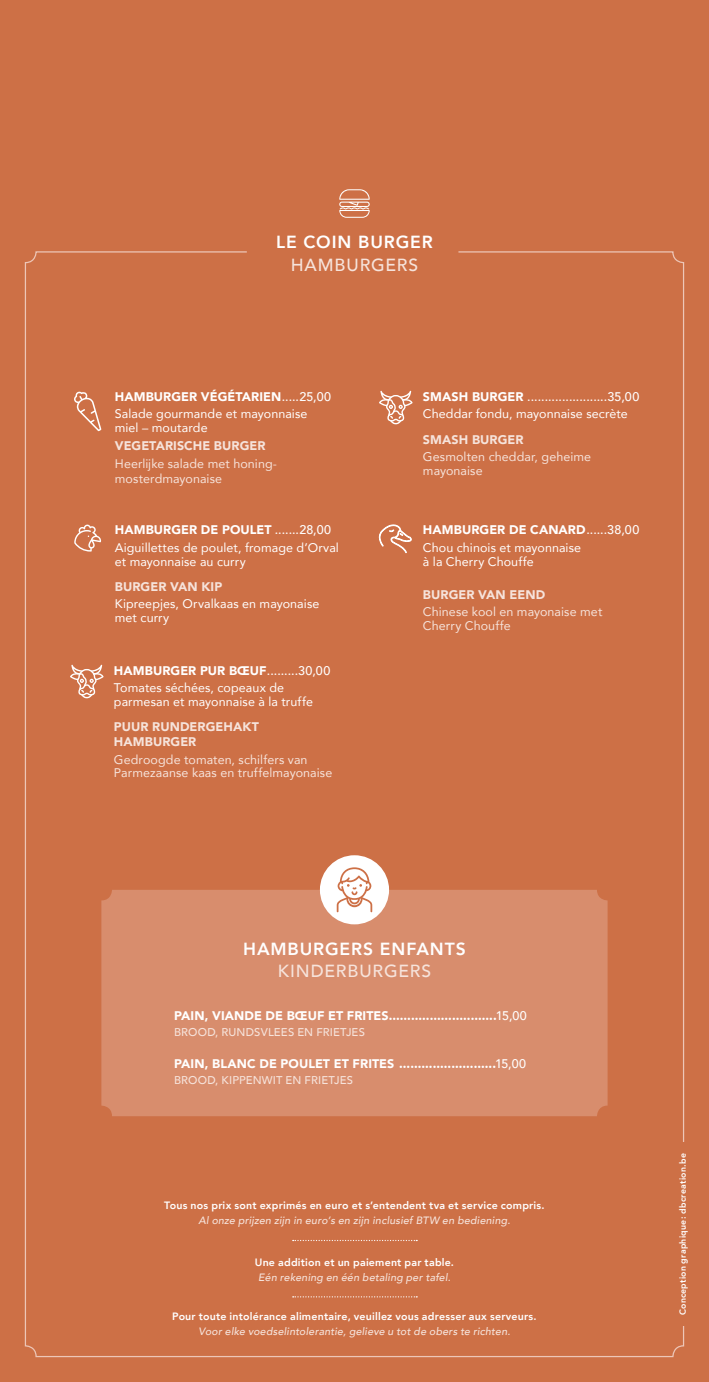
<style>
.page{position:relative;width:709px;height:1382px;background:#cd7046}
.page>*{position:absolute;margin:0;border:0;box-sizing:border-box;transform-origin:0 0}
.t1{font:800 17.5px "Avenir";letter-spacing:.05em;color:#fff}
.t2{font:500 17.5px "Avenir";letter-spacing:.05em;color:#f6e3db}
.t3{font:12.5px/17.2px "Avenir";letter-spacing:.005em;color:#fff}
.t4{font:12.5px/13.8px "Avenir";letter-spacing:.005em;color:#f6e3db}
.t5{font:900 12.5px "Avenir";letter-spacing:.005em;color:#fff}
.t6{font:900 12.5px/15px "Avenir";letter-spacing:.005em;color:#f6e3db}
.t7{font:500 11.25px "Avenir";letter-spacing:.015em;color:#f6e3db}
.t8{font:800 10.62px "Avenir";letter-spacing:.02em;color:#fff}
.t9{font:italic 500 10.62px "Avenir";letter-spacing:.02em;color:#f6e3db}
.t10{font:800 8.75px "Avenir";letter-spacing:.025em;color:#fff}
.s1{font-weight:900}
.s2{font-weight:500}
</style>
<div class="page">
<svg style="left:339px;top:189px;width:31px;height:29px"></svg>
<svg style="left:293px;top:1296px;width:124px;height:1px"></svg>
<svg style="left:293px;top:1240px;width:124px;height:1px"></svg>
<svg style="left:74px;top:392px;width:27px;height:39px"></svg>
<svg style="left:379px;top:391px;width:33px;height:33px"></svg>
<svg style="left:70px;top:665px;width:34px;height:33px"></svg>
<div style="left:101px;top:890px;width:506px;height:226px;background:#d88d6d;border-radius:11px"></div>
<div style="left:320px;top:855px;width:69px;height:69px;background:#fff;border-radius:50%"></div>
<svg style="left:337px;top:867px;width:35px;height:45px"></svg>
<svg style="left:74px;top:525px;width:27px;height:27px"></svg>
<svg style="left:378px;top:524px;width:34px;height:29px"></svg>
<h1 class="t1" style="left:276px;top:229px;width:158px">LE COIN BURGER</h1>
<h1 class="t2" style="left:291px;top:250px;width:129px">HAMBURGERS</h1>
<p class="t3" style="left:115px;top:387px;width:218px"><span class="s1">HAMBURGER VÉGÉTARIEN</span><span class="s2">.....25,00<br></span>Salade gourmande et mayonnaise</p>
<p class="t3" style="left:115px;top:418px;width:94px">miel – moutarde</p>
<p class="t6" style="left:115px;top:438px;width:152px">VEGETARISCHE BURGER</p>
<p class="t4" style="left:115px;top:455px;width:164px;line-height:15px">Heerlijke salade met honing&shy;mosterdmayonaise</p>
<p class="t3" style="left:115px;top:521px;width:226px"><span class="s1">HAMBURGER DE POULET</span> <span class="s2">.......28,00<br></span>Aiguillettes de poulet, fromage d’Orval</p>
<p class="t3" style="left:115px;top:552px;width:132px">et mayonnaise au curry</p>
<p class="t6" style="left:115px;top:579px;width:109px">BURGER VAN KIP</p>
<p class="t3" style="left:115px;top:597px;width:206px;line-height:13.8px">Kipreepjes, Orvalkaas en mayonaise met curry</p>
<p class="t3" style="left:114px;top:661px;width:218px"><span class="s1">HAMBURGER PUR BŒUF</span><span class="s2">.........30,00<br></span>Tomates séchées, copeaux de</p>
<p class="t3" style="left:114px;top:692px;width:200px">parmesan et mayonnaise à la truffe</p>
<p class="t6" style="left:114px;top:719px;width:146px">PUUR RUNDERGEHAKT<br>HAMBURGER</p>
<p class="t4" style="left:114px;top:752px;width:220px">Gedroogde tomaten, schilfers van<br>Parmezaanse kaas en truffelmayonaise</p>
<p class="t3" style="left:423px;top:387px;width:218px"><span class="s1">SMASH BURGER</span> <span class="s2">.......................35,00<br></span>Cheddar fondu, mayonnaise secrète</p>
<p class="t6" style="left:423px;top:431px;width:102px">SMASH BURGER</p>
<p class="t4" style="left:423px;top:449px;width:170px">Gesmolten cheddar, geheime mayonaise</p>
<p class="t3" style="left:423px;top:521px;width:218px"><span class="s1">HAMBURGER DE CANARD</span><span class="s2">......38,00<br></span>Chou chinois et mayonnaise</p>
<p class="t3" style="left:423px;top:552px;width:112px">à la Cherry Chouffe</p>
<p class="t6" style="left:423px;top:587px;width:124px">BURGER VAN EEND</p>
<p class="t4" style="left:423px;top:605px;width:181px">Chinese kool en mayonaise met<br>Cherry Chouffe</p>
<h1 class="t1" style="left:243px;top:935px;width:224px">HAMBURGERS ENFANTS</h1>
<h1 class="t2" style="left:278px;top:956px;width:155px">KINDERBURGERS</h1>
<p class="t5" style="left:174px;top:1005px;width:354px">PAIN, VIANDE DE BŒUF ET FRITES.............................<span class="s2">15,00</span></p>
<p class="t7" style="left:174px;top:1022px;width:192px">BROOD, RUNDSVLEES EN FRIETJES</p>
<p class="t5" style="left:174px;top:1053px;width:354px">PAIN, BLANC DE POULET ET FRITES ..........................<span class="s2">15,00</span></p>
<p class="t7" style="left:174px;top:1070px;width:181px">BROOD, KIPPENWIT EN FRIETJES</p>
<p class="t8" style="left:164px;top:1197px;width:382px">Tous nos prix sont exprimés en euro et s’entendent tva et service compris.</p>
<p class="t9" style="left:198px;top:1214px;width:313px">Al onze prijzen zijn in euro’s en zijn inclusief BTW en bediening.</p>
<p class="t8" style="left:255px;top:1254px;width:201px">Une addition et un paiement par table.</p>
<p class="t9" style="left:258px;top:1271px;width:194px">Eén rekening en één betaling per tafel.</p>
<p class="t8" style="left:172px;top:1308px;width:366px">Pour toute intolérance alimentaire, veuillez vous adresser aux serveurs.</p>
<p class="t9" style="left:199px;top:1325px;width:313px">Voor elke voedselintolerantie, gelieve u tot de obers te richten.</p>
<p class="t10" style="left:676px;top:1315px;width:163px;rotate:-90deg">Conception graphique: dbcreation.be</p>
</div>
